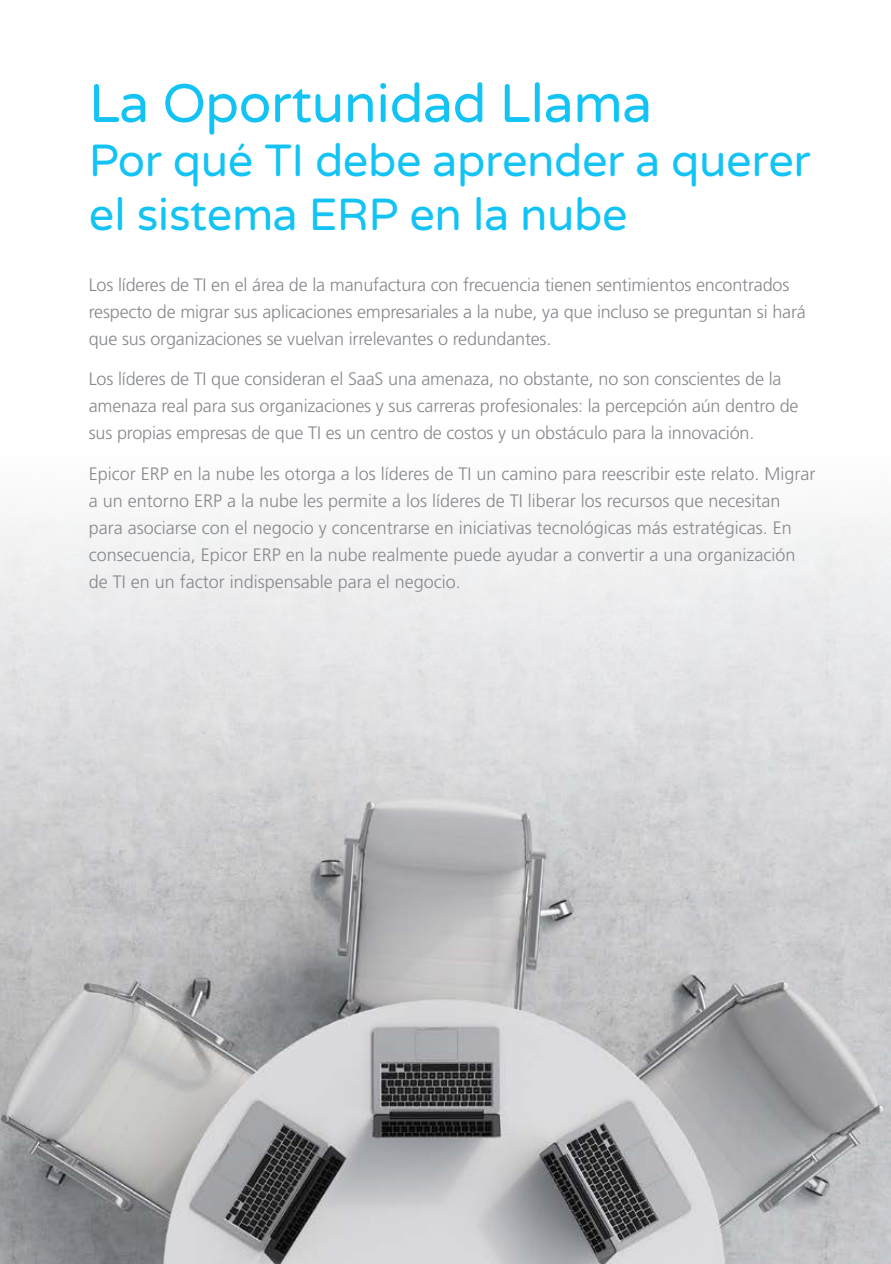
<style>
.page{position:relative;width:891px;height:1264px;background:#fff}
.page>*{position:absolute;margin:0;border:0;box-sizing:border-box;transform-origin:0 0}
.t1{font:54px "Varela Round";letter-spacing:-.01em;color:#12c3f4}
.t2{font:45px/54px "Varela Round";letter-spacing:-.01em;color:#12c3f4}
.t3{font:300 18px/27px "Frutiger LT Std";letter-spacing:-.01em;color:#86898d}
</style>
<div class="page">
<img style="left:0;top:1128px;width:891px;height:136px">
<svg style="left:0;top:513px;width:891px;height:615px"></svg>
<p class="t1" style="left:89px;top:72px;width:565px">La Oportunidad Llama</p>
<p class="t2" style="left:89px;top:135px;width:724px">Por qué TI debe aprender a querer el sistema ERP en la nube</p>
<p class="t3" style="left:89px;top:271px;width:719px">Los líderes de TI en el área de la manufactura con frecuencia tienen sentimientos encontrados respecto de migrar sus aplicaciones empresariales a la nube, ya que incluso se preguntan si hará que sus organizaciones se vuelvan irrelevantes o redundantes.</p>
<p class="t3" style="left:89px;top:366px;width:711px">Los líderes de TI que consideran el SaaS una amenaza, no obstante, no son conscientes de la amenaza real para sus organizaciones y sus carreras profesionales: la percepción aún dentro de sus propias empresas de que TI es un centro de costos y un obstáculo para la innovación.</p>
<p class="t3" style="left:89px;top:460px;width:728px">Epicor ERP en la nube les otorga a los líderes de TI un camino para reescribir este relato. Migrar a un entorno ERP a la nube les permite a los líderes de TI liberar los recursos que necesitan para asociarse con el negocio y concentrarse en iniciativas tecnológicas más estratégicas. En consecuencia, Epicor ERP en la nube realmente puede ayudar a convertir a una organización de TI en un factor indispensable para el negocio.</p>
</div>
